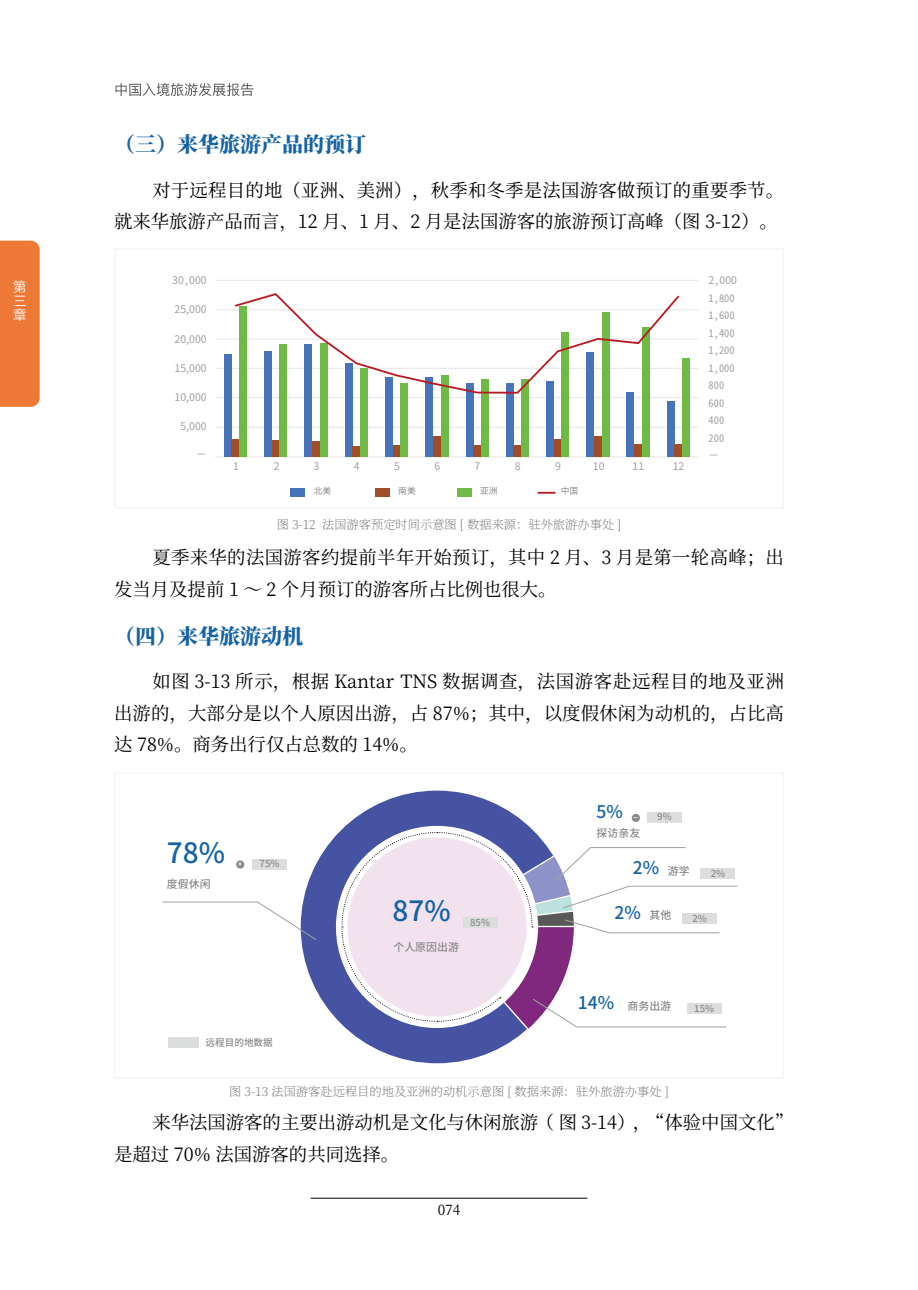
<style>
.page{position:relative;width:918px;height:1290px;background:#fff}
.page>*{position:absolute;margin:0;border:0;box-sizing:border-box;transform-origin:0 0}
.t1{font:500 28px "Source Han Sans CN";color:#1563a5}
.t2{font:800 21px "Source Han Serif CN";color:#1563a5}
.t3{font:18.38px/31.5px "Source Han Serif CN";color:#000}
.t4{font:18.38px/31.5px "Source Han Serif CN";letter-spacing:.02em;color:#000}
.t5{font:500 17.5px "Source Han Sans CN";color:#1563a5}
.t6{font:14px/14px "Source Han Sans CN";color:#fff;text-align:justify}
.t7{font:14px "Source Han Serif CN";color:#000}
.t8{font:200 12.25px "Source Han Serif CN";color:#727171}
.t9{font:500 10.85px "Source Han Sans CN";color:#898989}
.t10{font:10.5px/17.5px "Source Han Sans CN";color:#9fa0a0}
.t11{font:500 9.62px "Source Han Sans CN";color:#898989}
.t12{font:8.75px "Source Han Sans CN";color:#898989}
.t13{font:500 8.22px "Source Han Sans CN";color:#fff}
</style>
<div class="page">
<div style="left:301px;top:790px;width:272px;height:273px;background:#4653a2;border-radius:50%"></div>
<div style="left:252px;top:859px;width:35px;height:10px;background:#dcdddd"></div>
<div style="left:647px;top:812px;width:35px;height:10px;background:#dcdddd"></div>
<div style="left:236px;top:860px;width:8px;height:8px;background:#898989;border-radius:50%"></div>
<div style="left:632px;top:814px;width:8px;height:8px;background:#898989;border-radius:50%"></div>
<div style="left:168px;top:1038px;width:30px;height:10px;background:#dcdddd"></div>
<svg style="left:341px;top:831px;width:396px;height:209px"></svg>
<svg style="left:162px;top:902px;width:154px;height:38px"></svg>
<hr style="left:215px;top:456px;width:483px;height:1px;background:#e6e6e6">
<hr style="left:215px;top:427px;width:483px;height:1px;background:#e6e6e6">
<hr style="left:215px;top:397px;width:483px;height:1px;background:#e6e6e6">
<hr style="left:215px;top:368px;width:483px;height:1px;background:#e6e6e6">
<hr style="left:215px;top:339px;width:483px;height:1px;background:#e6e6e6">
<hr style="left:215px;top:309px;width:483px;height:1px;background:#e6e6e6">
<hr style="left:215px;top:280px;width:483px;height:1px;background:#e6e6e6">
<div style="left:224px;top:355px;width:7px;height:102px;background:#4774b9"></div>
<div style="left:291px;top:488px;width:14px;height:9px;background:#4774b9"></div>
<div style="left:375px;top:488px;width:14px;height:9px;background:#9f4e27"></div>
<div style="left:457px;top:488px;width:14px;height:9px;background:#6eba44"></div>
<div style="left:264px;top:351px;width:8px;height:106px;background:#4774b9"></div>
<div style="left:304px;top:344px;width:8px;height:113px;background:#4774b9"></div>
<div style="left:345px;top:363px;width:7px;height:94px;background:#4774b9"></div>
<div style="left:385px;top:378px;width:8px;height:79px;background:#4774b9"></div>
<div style="left:425px;top:378px;width:8px;height:79px;background:#4774b9"></div>
<div style="left:466px;top:383px;width:7px;height:74px;background:#4774b9"></div>
<div style="left:506px;top:383px;width:7px;height:74px;background:#4774b9"></div>
<div style="left:546px;top:381px;width:8px;height:76px;background:#4774b9"></div>
<div style="left:586px;top:352px;width:8px;height:105px;background:#4774b9"></div>
<div style="left:626px;top:392px;width:8px;height:65px;background:#4774b9"></div>
<div style="left:667px;top:401px;width:7px;height:56px;background:#4774b9"></div>
<div style="left:231px;top:439px;width:8px;height:18px;background:#9f4e27"></div>
<div style="left:272px;top:440px;width:8px;height:17px;background:#9f4e27"></div>
<div style="left:312px;top:441px;width:8px;height:16px;background:#9f4e27"></div>
<div style="left:352px;top:446px;width:8px;height:11px;background:#9f4e27"></div>
<div style="left:393px;top:446px;width:7px;height:11px;background:#9f4e27"></div>
<div style="left:433px;top:437px;width:8px;height:20px;background:#9f4e27"></div>
<div style="left:473px;top:445px;width:8px;height:12px;background:#9f4e27"></div>
<div style="left:513px;top:445px;width:8px;height:12px;background:#9f4e27"></div>
<div style="left:554px;top:439px;width:7px;height:18px;background:#9f4e27"></div>
<div style="left:594px;top:437px;width:8px;height:20px;background:#9f4e27"></div>
<div style="left:634px;top:444px;width:8px;height:13px;background:#9f4e27"></div>
<div style="left:674px;top:444px;width:8px;height:13px;background:#9f4e27"></div>
<div style="left:239px;top:306px;width:8px;height:151px;background:#6eba44"></div>
<div style="left:280px;top:344px;width:7px;height:113px;background:#6eba44"></div>
<div style="left:320px;top:343px;width:8px;height:114px;background:#6eba44"></div>
<div style="left:360px;top:368px;width:8px;height:89px;background:#6eba44"></div>
<div style="left:400px;top:384px;width:8px;height:73px;background:#6eba44"></div>
<div style="left:441px;top:375px;width:7px;height:82px;background:#6eba44"></div>
<div style="left:481px;top:380px;width:8px;height:77px;background:#6eba44"></div>
<div style="left:521px;top:380px;width:8px;height:77px;background:#6eba44"></div>
<div style="left:561px;top:332px;width:8px;height:125px;background:#6eba44"></div>
<div style="left:602px;top:312px;width:7px;height:145px;background:#6eba44"></div>
<div style="left:642px;top:327px;width:8px;height:130px;background:#6eba44"></div>
<div style="left:682px;top:358px;width:8px;height:99px;background:#6eba44"></div>
<svg style="left:233px;top:293px;width:448px;height:102px"></svg>
<div style="left:114px;top:248px;width:670px;height:260px;border:1px solid #f2f3f3"></div>
<svg style="left:537px;top:492px;width:18px;height:2px"></svg>
<div style="left:0;top:241px;width:40px;height:166px;background:#ee7836"></div>
<hr style="left:311px;top:1198px;width:276px;height:1px;background:#000">
<svg style="left:116px;top:83px;width:137px;height:13px"></svg>
<p class="t6" style="left:13px;top:280px;width:15px">第三章</p>
<p class="t2" style="left:114px;top:134px;width:254px">（三）来华旅游产品的预订</p>
<p class="t3" style="left:114px;top:174px;width:671px;text-indent:38px">对于远程目的地（亚洲、美洲），秋季和冬季是法国游客做预订的重要季节。就来华旅游产品而言，12 月、1 月、2 月是法国游客的旅游预订高峰（图 3-12）。</p>
<p class="t10" style="left:172px;top:272px;width:36px">30,000</p>
<p class="t10" style="left:708px;top:272px;width:30px">2,000<br>1,800<br>1,600<br>1,400<br>1,200<br>1,000<br>800<br>600<br>400<br>200－</p>
<p class="t10" style="left:175px;top:301px;width:34px">25,000</p>
<p class="t10" style="left:175px;top:330px;width:34px">20,000</p>
<p class="t10" style="left:175px;top:359px;width:34px">15,000</p>
<p class="t10" style="left:175px;top:388px;width:34px">10,000</p>
<p class="t10" style="left:180px;top:418px;width:28px">5,000</p>
<p class="t10" style="left:196px;top:446px;width:12px">－</p>
<p class="t10" style="left:233px;top:458px;width:7px">1</p>
<p class="t10" style="left:274px;top:458px;width:7px">2</p>
<p class="t10" style="left:313px;top:458px;width:7px">3</p>
<p class="t10" style="left:354px;top:458px;width:7px">4</p>
<p class="t10" style="left:394px;top:458px;width:7px">5</p>
<p class="t10" style="left:434px;top:458px;width:7px">6</p>
<p class="t10" style="left:474px;top:458px;width:7px">7</p>
<p class="t10" style="left:515px;top:458px;width:7px">8</p>
<p class="t10" style="left:555px;top:458px;width:7px">9</p>
<p class="t10" style="left:593px;top:458px;width:13px">10</p>
<p class="t10" style="left:632px;top:458px;width:13px">11</p>
<p class="t10" style="left:673px;top:458px;width:13px">12</p>
<p class="t12" style="left:314px;top:486px;width:19px">北美</p>
<p class="t12" style="left:398px;top:486px;width:19px">南美</p>
<p class="t12" style="left:480px;top:486px;width:19px">亚洲</p>
<p class="t12" style="left:561px;top:486px;width:19px">中国</p>
<p class="t8" style="left:277px;top:518px;width:346px">图 3-12 法国游客预定时间示意图 [ 数据来源：驻外旅游办事处 ]</p>
<p class="t4" style="left:114px;top:541px;width:671px;text-indent:38px">夏季来华的法国游客约提前半年开始预订，其中 2 月、3 月是第一轮高峰；出发当月及提前 1 ～ 2 个月预订的游客所占比例也很大。</p>
<p class="t2" style="left:114px;top:626px;width:191px">（四）来华旅游动机</p>
<p class="t3" style="left:114px;top:666px;width:671px;text-align:justify;text-indent:38px">如图 3-13 所示，根据 Kantar TNS 数据调查，法国游客赴远程目的地及亚洲出游的，大部分是以个人原因出游，占 87%；其中，以度假休闲为动机的，占比高达 78%。商务出行仅占总数的 14%。</p>
<h1 class="t1" style="left:167px;top:837px;width:60px">78%</h1>
<p class="t9" style="left:167px;top:878px;width:45px">度假休闲</p>
<p class="t13" style="left:238px;top:860px;width:6px">+</p>
<p class="t11" style="left:259px;top:858px;width:22px">75%</p>
<p class="t11" style="left:205px;top:1037px;width:69px">远程目的地数据</p>
<h1 class="t1" style="left:392px;top:895px;width:60px">87%</h1>
<p class="t9" style="left:393px;top:941px;width:67px">个人原因出游</p>
<p class="t11" style="left:470px;top:917px;width:22px">85%</p>
<p class="t5" style="left:596px;top:801px;width:28px">5%</p>
<p class="t13" style="left:633px;top:813px;width:7px">--</p>
<p class="t9" style="left:596px;top:827px;width:45px">探访亲友</p>
<p class="t11" style="left:657px;top:811px;width:16px">9%</p>
<p class="t5" style="left:633px;top:857px;width:28px">2%</p>
<p class="t5" style="left:614px;top:902px;width:28px">2%</p>
<p class="t9" style="left:668px;top:864px;width:23px">游学</p>
<p class="t9" style="left:649px;top:909px;width:23px">其他</p>
<p class="t11" style="left:710px;top:868px;width:16px">2%</p>
<p class="t11" style="left:692px;top:913px;width:16px">2%</p>
<p class="t5" style="left:578px;top:993px;width:38px">14%</p>
<p class="t9" style="left:627px;top:1000px;width:45px">商务出游</p>
<p class="t11" style="left:694px;top:1003px;width:22px">15%</p>
<p class="t8" style="left:229px;top:1085px;width:441px">图 3-13 法国游客赴远程目的地及亚洲的动机示意图 [ 数据来源：驻外旅游办事处 ]</p>
<p class="t3" style="left:114px;top:1107px;width:680px;text-indent:38px">来华法国游客的主要出游动机是文化与休闲旅游（图 3-14），“体验中国文化”是超过 70% 法国游客的共同选择。</p>
<p class="t7" style="left:438px;top:1203px;width:24px">074</p>
</div>
